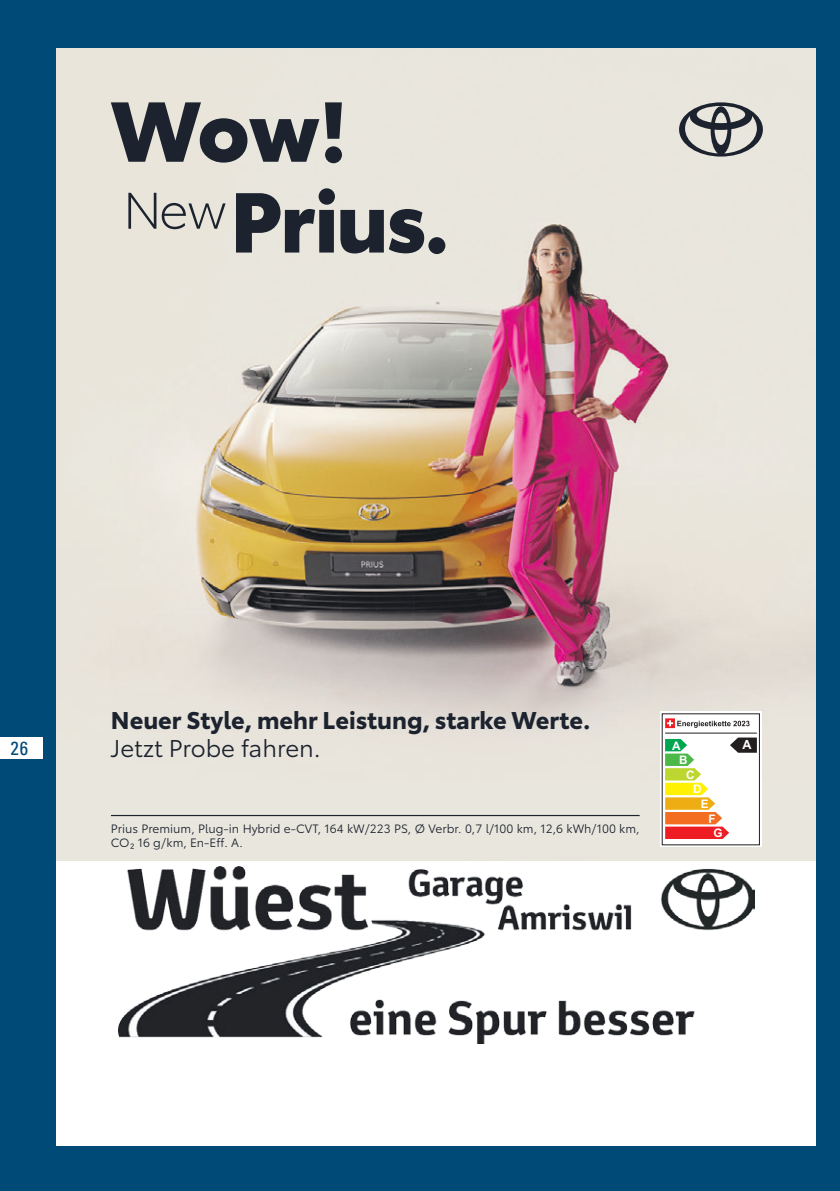
<style>
.page{position:relative;width:840px;height:1191px;background:#fff}
.page>*{position:absolute;margin:0;border:0;box-sizing:border-box;transform-origin:0 0}
.t1{font:900 83.6px/90.8px "Toyota Type";letter-spacing:-.03em;color:#1c232e}
.t2{font:700 23.8px/28.6px "Toyota Type";color:#1c232e}
.Seitenzahl{font:condensed 19px "Univers LT Std";color:#004a78}
.t3{font:700 12.6px "Arial";color:#fff}
.t4{font:12px/14.4px "Toyota Type";color:#1c232e}
.t5{font:700 11.8px "Arial";color:#fff}
.s1{font-weight:400}
</style>
<div class="page">
<div style="left:0;top:0;width:839px;height:1191px;background:#004a78"></div>
<div style="left:57px;top:858px;width:758px;height:287px;background:#fff"></div>
<img style="left:118px;top:867px;width:635px;height:176px">
<img style="left:57px;top:48px;width:758px;height:813px">
<svg style="left:678px;top:102px;width:84px;height:55px;background:#9c9d9c"></svg>
<svg style="left:659px;top:711px;width:102px;height:136px"></svg>
<div style="left:661px;top:714px;width:98px;height:131px;background:#fff"></div>
<hr style="left:664px;top:732px;width:92px;height:1px;background:#231f20">
<svg style="left:665px;top:718px;width:84px;height:10px"></svg>
<svg style="left:665px;top:737px;width:91px;height:102px"></svg>
<hr style="left:111px;top:815px;width:528px;height:1px;background:#1c232e">
<div style="left:0;top:737px;width:43px;height:22px;background:#fff"></div>
<p class="t1" style="left:111px;top:79px;width:340px">Wow!<br><sup>New</sup>Prius.</p>
<p class="Seitenzahl" style="left:11px;top:736px;width:19px">26</p>
<p class="t2" style="left:111px;top:703px;width:480px">Neuer Style, mehr Leistung, starke Werte.<br><span class="s1">Jetzt Probe fahren.</span></p>
<p class="t4" style="left:111px;top:820px;width:530px">Prius Premium, Plug-in Hybrid e-CVT, 164 kW/223 PS, Ø Verbr. 0,7 l/100 km, 12,6 kWh/100 km,<br>CO₂ 16 g/km, En-Eff. A.</p>
<p class="t5" style="left:671px;top:737px;width:10px">A</p>
<p class="t5" style="left:678px;top:752px;width:10px">B</p>
<p class="t5" style="left:685px;top:766px;width:10px">C</p>
<p class="t5" style="left:692px;top:781px;width:10px">D</p>
<p class="t5" style="left:700px;top:795px;width:9px">E</p>
<p class="t5" style="left:708px;top:810px;width:9px">F</p>
<p class="t5" style="left:713px;top:825px;width:11px">G</p>
<p class="t3" style="left:742px;top:736px;width:11px">A</p>
</div>
